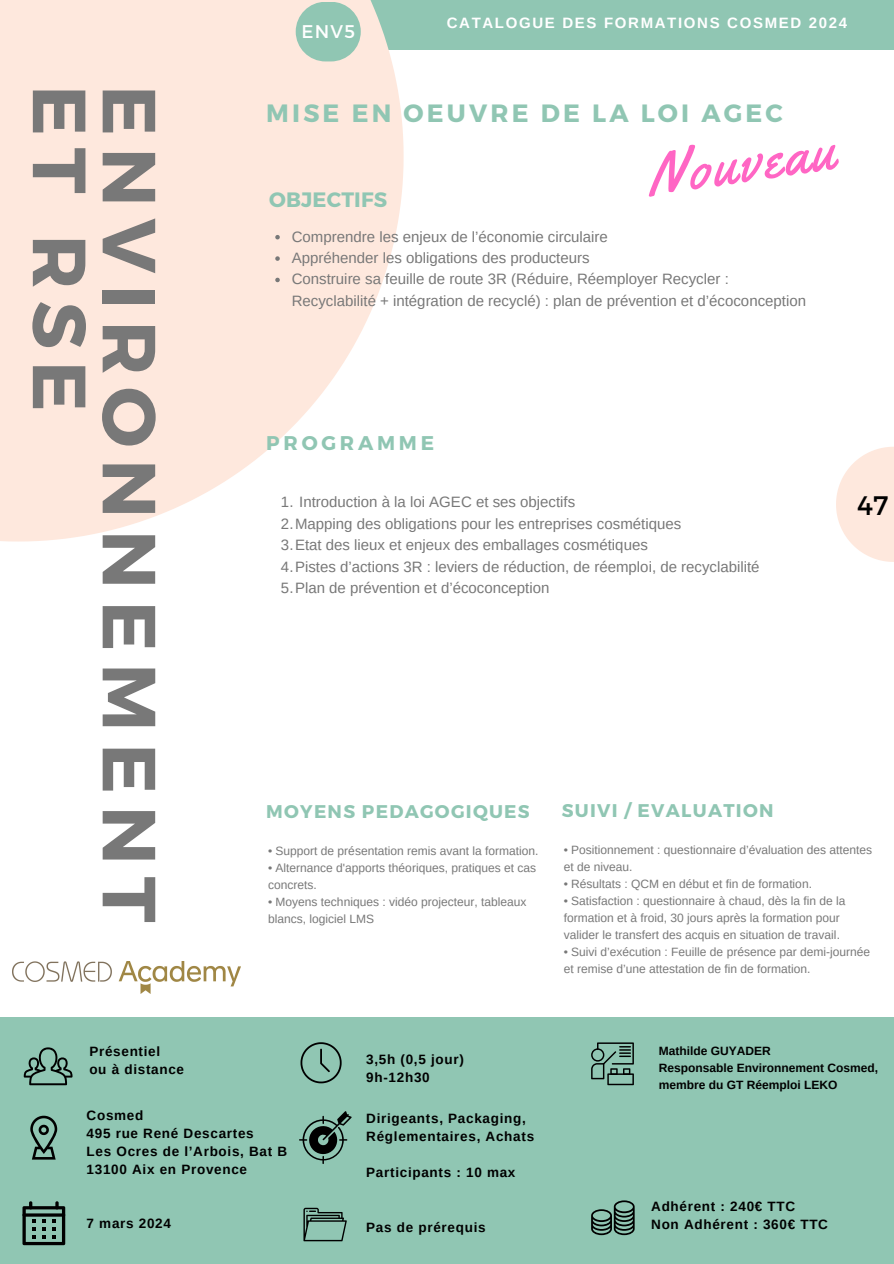
<style>
.page{position:relative;width:894px;height:1264px;background:#fff}
.page>*{position:absolute;margin:0;border:0;box-sizing:border-box;transform-origin:0 0}
.t1{font:700 75px/69.8px "Montserrat";letter-spacing:.16em;color:#787878}
.t2{font:58.95px "Yellowtail";color:#ff66c4}
.t3{font:26.7px "Montserrat";color:#000}
.t4{font:700 25.05px "Montserrat";letter-spacing:.125em;color:#90c6b3}
.t5{font:700 20.85px "Montserrat";letter-spacing:.01em;color:#90c6b3}
.t6{font:700 19.8px "Montserrat";letter-spacing:.19em;color:#90c6b3}
.t7{font:700 18.3px "Montserrat";letter-spacing:.07em;color:#90c6b3}
.t8{font:18.3px "Montserrat";color:#fff}
.t9{font:15px/21.3px "Arimo";color:#787878}
.t10{font:700 15px "Arimo";letter-spacing:.11em;color:#fff}
.t11{font:700 13.5px "Arimo";letter-spacing:.05em;color:#000}
.t12{font:12px/17px "Arimo";color:#787878}
.t13{font:700 12px/17px "Arimo";color:#000}
</style>
<div class="page">
<div style="left:0;top:0;width:893px;height:49px;background:#90c6b3"></div>
<div style="left:0;top:1017px;width:893px;height:246px;background:#90c6b3"></div>
<svg style="left:0;top:0;width:403px;height:541px;fill:#fee8dd"></svg>
<svg style="left:30px;top:1115px;width:27px;height:44px"></svg>
<svg style="left:22px;top:1201px;width:43px;height:44px"></svg>
<svg style="left:299px;top:1111px;width:52px;height:52px"></svg>
<svg style="left:303px;top:1207px;width:44px;height:34px"></svg>
<svg style="left:591px;top:1200px;width:43px;height:35px"></svg>
<svg style="left:275px;top:235px;width:5px;height:4px"></svg>
<svg style="left:275px;top:256px;width:5px;height:5px"></svg>
<svg style="left:275px;top:278px;width:5px;height:4px"></svg>
<svg style="left:591px;top:1042px;width:42px;height:43px"></svg>
<svg style="left:300px;top:1042px;width:41px;height:41px"></svg>
<svg style="left:836px;top:447px;width:57px;height:114px"></svg>
<div style="left:295px;top:2px;width:65px;height:59px;background:#90c6b3;border-radius:30px"></div>
<svg style="left:24px;top:1047px;width:48px;height:38px"></svg>
<img style="left:12px;top:961px;width:229px;height:32px">
<p class="t1" style="left:168px;top:85px;width:838px;rotate:90deg">ENVIRONNEMENT<br>ET RSE</p>
<h3 class="t8" style="left:301px;top:19px;width:55px">ENV5</h3>
<p class="t10" style="left:446px;top:14px;width:402px">CATALOGUE DES FORMATIONS COSMED 2024</p>
<p class="t4" style="left:266px;top:97px;width:518px">MISE EN OEUVRE DE LA LOI AGEC</p>
<h2 class="t5" style="left:269px;top:186px;width:120px">OBJECTIFS</h2>
<p class="t2" style="left:641px;top:138px;width:189px;rotate:-8deg">Nouveau</p>
<p class="t9" style="left:292px;top:226px;width:317px">Comprendre les enjeux de l’économie circulaire</p>
<p class="t9" style="left:292px;top:247px;width:299px">Appréhender les obligations des producteurs</p>
<h1 class="t9" style="left:292px;top:268px;width:515px">Construire sa feuille de route 3R (Réduire, Réemployer Recycler :<br>Recyclabilité + intégration de recyclé) : plan de prévention et d’écoconception</h1>
<h3 class="t6" style="left:266px;top:430px;width:169px">PROGRAMME</h3>
<h4 class="t9" style="left:281px;top:491px;width:296px">1. Introduction à la loi AGEC et ses objectifs</h4>
<p class="t9" style="left:281px;top:513px;width:401px">2.Mapping des obligations pour les entreprises cosmétiques</p>
<p class="t9" style="left:281px;top:534px;width:368px">3.Etat des lieux et enjeux des emballages cosmétiques</p>
<p class="t9" style="left:281px;top:556px;width:480px">4.Pistes d’actions 3R : leviers de réduction, de réemploi, de recyclabilité</p>
<h4 class="t9" style="left:281px;top:577px;width:270px">5.Plan de prévention et d’écoconception</h4>
<p class="t3" style="left:857px;top:488px;width:33px">47</p>
<p class="t7" style="left:266px;top:799px;width:265px">MOYENS PEDAGOGIQUES</p>
<p class="t12" style="left:268px;top:842px;width:272px">• Support de présentation remis avant la formation.</p>
<p class="t12" style="left:268px;top:859px;width:269px">• Alternance d'apports théoriques, pratiques et cas concrets.</p>
<p class="t12" style="left:268px;top:893px;width:260px">• Moyens techniques : vidéo projecteur, tableaux blancs, logiciel LMS</p>
<p class="t7" style="left:561px;top:798px;width:213px">SUIVI / EVALUATION</p>
<p class="t12" style="left:563px;top:841px;width:310px">• Positionnement : questionnaire d’évaluation des attentes et de niveau.</p>
<p class="t12" style="left:563px;top:875px;width:250px">• Résultats : QCM en début et fin de formation.</p>
<p class="t12" style="left:563px;top:892px;width:283px">• Satisfaction : questionnaire à chaud, dès la fin de la formation et à froid, 30 jours après la formation pour valider le transfert des acquis en situation de travail.</p>
<p class="t12" style="left:563px;top:943px;width:308px">• Suivi d’exécution : Feuille de présence par demi-journée et remise d’une attestation de fin de formation.</p>
<p class="t11" style="left:89px;top:1043px;width:72px">Présentiel</p>
<p class="t11" style="left:89px;top:1061px;width:96px">ou à distance</p>
<p class="t11" style="left:87px;top:1107px;width:58px">Cosmed</p>
<p class="t11" style="left:87px;top:1125px;width:169px">495 rue René Descartes</p>
<p class="t11" style="left:87px;top:1143px;width:202px">Les Ocres de l’Arbois, Bat B</p>
<h5 class="t11" style="left:87px;top:1161px;width:162px">13100 Aix en Provence</h5>
<p class="t11" style="left:87px;top:1215px;width:86px">7 mars 2024</p>
<p class="t11" style="left:366px;top:1051px;width:99px">3,5h (0,5 jour)</p>
<p class="t11" style="left:366px;top:1069px;width:65px">9h-12h30</p>
<p class="t11" style="left:366px;top:1111px;width:161px">Dirigeants, Packaging,</p>
<p class="t11" style="left:366px;top:1129px;width:169px">Réglementaires, Achats</p>
<p class="t11" style="left:366px;top:1165px;width:151px">Participants : 10 max</p>
<p class="t11" style="left:366px;top:1219px;width:121px">Pas de prérequis</p>
<h5 class="t13" style="left:658px;top:1042px;width:113px">Mathilde GUYADER</h5>
<p class="t13" style="left:658px;top:1059px;width:221px">Responsable Environnement Cosmed, membre du GT Réemploi LEKO</p>
<p class="t11" style="left:651px;top:1198px;width:145px">Adhérent : 240€ TTC</p>
<p class="t11" style="left:651px;top:1216px;width:178px">Non Adhérent : 360€ TTC</p>
</div>
